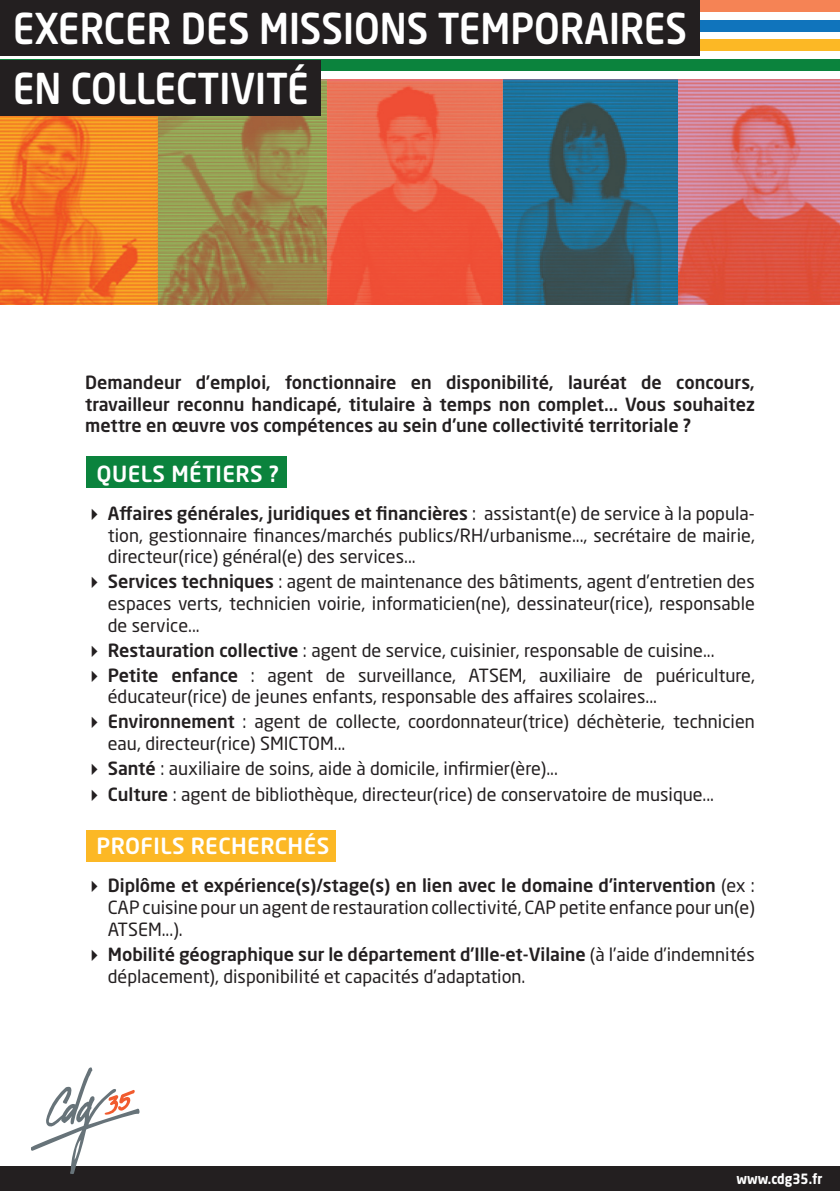
<style>
.page{position:relative;width:840px;height:1191px;background:#fff}
.page>*{position:absolute;margin:0;border:0;box-sizing:border-box;transform-origin:0 0}
.t1{font:500 42px "Neo Sans Std";color:#fff;scale:.9 1}
.Titre_2{font:500 22px "Neo Sans Std";letter-spacing:.02em;color:#fff}
.Texte_retrait{font:18px/21.6px "Neo Sans Std";color:#231f20;text-align:justify}
.t2{font:500 18px/21.6px "Neo Sans Std";color:#231f20;text-align:justify}
.Schéma{font:700 14px "Neo Sans Std";color:#fff;scale:.9 1}
.s1{font-weight:500}
</style>
<div class="page">
<img style="left:0;top:80px;width:839px;height:224px">
<div style="left:0;top:60px;width:839px;height:11px;background:#0b833d"></div>
<div style="left:0;top:40px;width:839px;height:11px;background:#fcb825"></div>
<div style="left:0;top:20px;width:839px;height:11px;background:#1074bc"></div>
<div style="left:0;top:0;width:839px;height:11px;background:#f58355"></div>
<div style="left:86px;top:830px;width:249px;height:31px;background:#fcb825"></div>
<div style="left:86px;top:456px;width:200px;height:32px;background:#0b833d"></div>
<div style="left:0;top:60px;width:320px;height:55px;background:#231f20"></div>
<div style="left:0;top:0;width:698px;height:56px;background:#231f20"></div>
<div style="left:0;top:1166px;width:839px;height:25px;background:#231f20"></div>
<svg style="left:31px;top:1067px;width:108px;height:107px"></svg>
<p class="t1" style="left:13px;top:2px;width:750px">EXERCER DES MISSIONS TEMPORAIRES</p>
<p class="t1" style="left:13px;top:62px;width:330px">EN COLLECTIVITÉ</p>
<p class="t2" style="left:85px;top:371px;width:671px">Demandeur d’emploi, fonctionnaire en disponibilité, lauréat de concours, travailleur reconnu handicapé, titulaire à temps non complet... Vous souhaitez mettre en œuvre vos compétences au sein d’une collectivité territoriale ?</p>
<p class="Titre_2" style="left:96px;top:459px;width:183px">QUELS MÉTIERS ?</p>
<p class="Texte_retrait" style="left:108px;top:502px;width:648px;text-indent:-23px">✔ <span class="s1">Affaires générales, juridiques et financières</span> : assistant(e) de service à la popula&shy;tion, gestionnaire finances/marchés publics/RH/urbanisme..., secrétaire de mairie, directeur(rice) général(e) des services...</p>
<p class="Texte_retrait" style="left:108px;top:570px;width:648px;text-indent:-23px">✔ <span class="s1">Services techniques</span> : agent de maintenance des bâtiments, agent d’entretien des espaces verts, technicien voirie, informaticien(ne), dessinateur(rice), responsable de service...</p>
<p class="Texte_retrait" style="left:85px;top:639px;width:630px">✔ <span class="s1">Restauration collective</span> : agent de service, cuisinier, responsable de cuisine...</p>
<p class="Texte_retrait" style="left:108px;top:664px;width:648px;text-indent:-23px">✔ <span class="s1">Petite enfance</span> : agent de surveillance, ATSEM, auxiliaire de puériculture, éducateur(rice) de jeunes enfants, responsable des affaires scolaires...</p>
<p class="Texte_retrait" style="left:108px;top:710px;width:648px;text-indent:-23px">✔ <span class="s1">Environnement</span> : agent de collecte, coordonnateur(trice) déchèterie, technicien eau, directeur(rice) SMICTOM...</p>
<p class="Texte_retrait" style="left:85px;top:757px;width:474px">✔ <span class="s1">Santé</span> : auxiliaire de soins, aide à domicile, infirmier(ère)...</p>
<p class="Texte_retrait" style="left:85px;top:783px;width:630px">✔ <span class="s1">Culture</span> : agent de bibliothèque, directeur(rice) de conservatoire de musique...</p>
<p class="Titre_2" style="left:96px;top:831px;width:234px">PROFILS RECHERCHÉS</p>
<p class="Texte_retrait" style="left:108px;top:874px;width:648px;text-indent:-23px">✔ <span class="s1">Diplôme et expérience(s)/stage(s) en lien avec le domaine d’intervention</span> (ex :<br>CAP cuisine pour un agent de restauration collectivité, CAP petite enfance pour un(e)<br>ATSEM...).</p>
<p class="Texte_retrait" style="left:108px;top:942px;width:648px;line-height:22.8px;text-indent:-23px">✔ <span class="s1">Mobilité géographique sur le département d’Ille-et-Vilaine</span> (à l’aide d’indemnités déplacement), disponibilité et capacités d’adaptation.</p>
<p class="Schéma" style="left:736px;top:1169px;width:97px">www.cdg35.fr</p>
</div>
